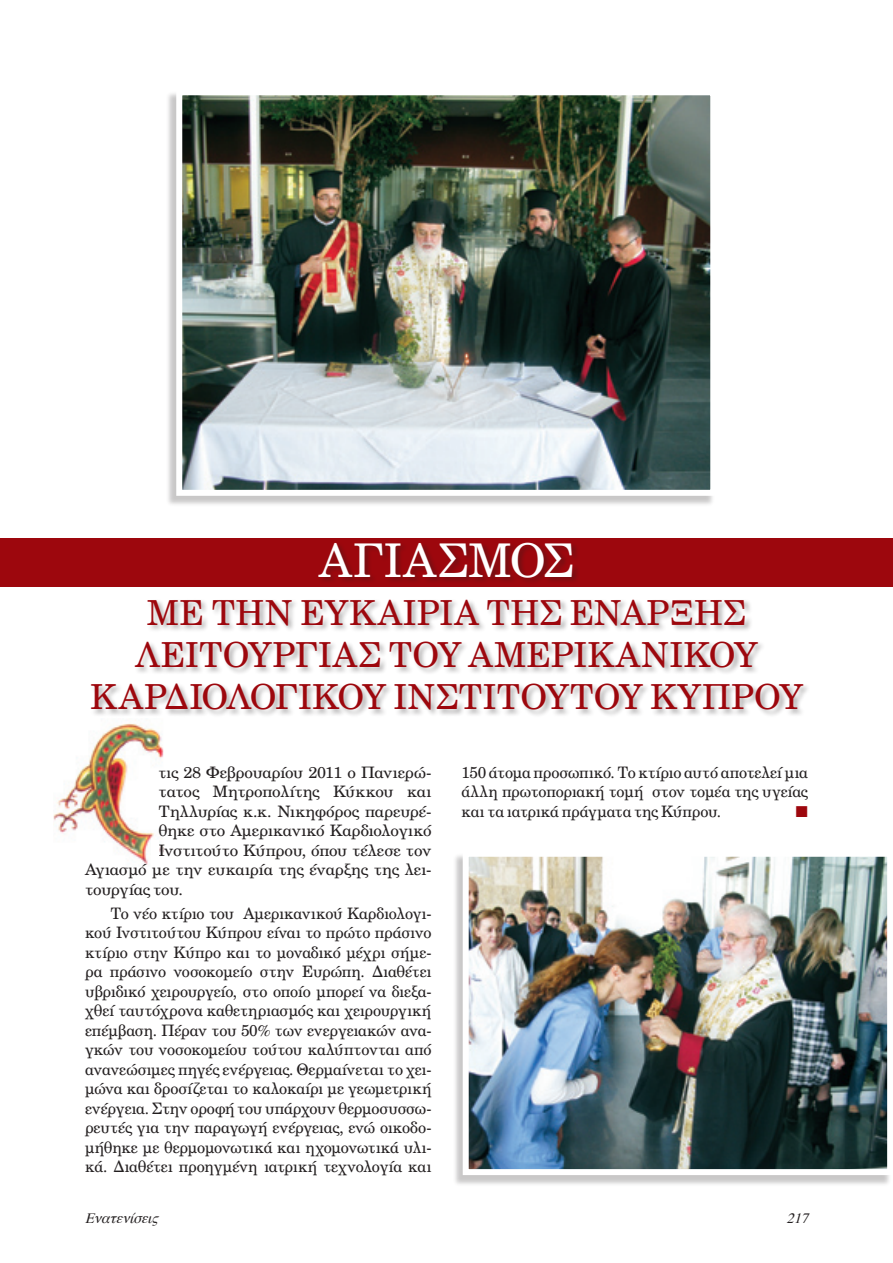
<style>
.page{position:relative;width:893px;height:1263px;background:#fff}
.page>*{position:absolute;margin:0;border:0;box-sizing:border-box;transform-origin:0 0}
.t1{font:46.5px "UB Century";color:#fff}
.t2{font:34.5px "UB Century";letter-spacing:.01em;color:#9d070d}
.t3{font:34.5px "UB Century";letter-spacing:.03em;color:#9d070d}
.t4{font:15.75px/19.5px "UB Century";letter-spacing:-.015em;color:#231f20;text-align:justify}
.t5{font:15.75px "UB Century";letter-spacing:-.015em;color:#231f20;scale:1.05 1}
.t6{font:15.75px "Zapf Dingbats ITC";color:#9d070d}
.t7{font:italic 14.25px "Times";color:#231f20}
</style>
<div class="page">
<img style="left:53px;top:755px;width:111px;height:110px">
<div style="left:166px;top:91px;width:555px;height:421px;background:#231f20;opacity:.25"></div>
<img style="left:183px;top:96px;width:526px;height:393px">
<div style="left:176px;top:89px;width:540px;height:407px;border:6px solid #fff"></div>
<div style="left:452px;top:852px;width:441px;height:340px;background:#231f20;opacity:.25"></div>
<img style="left:470px;top:858px;width:416px;height:310px">
<div style="left:463px;top:851px;width:430px;height:324px;border:6px solid #fff"></div>
<div style="left:152px;top:840px;width:7px;height:19px;background:#fff"></div>
<div style="left:0;top:538px;width:893px;height:49px;background:#9d070d"></div>
<div style="left:90px;top:541px;width:771px;height:214px;background:#231f20;opacity:.35"></div>
<h1 class="t1" style="left:319px;top:532px;width:97px">Αγιασμ</h1>
<h1 class="t1" style="left:510px;top:532px;width:55px">ός</h1>
<h2 class="t2" style="left:147px;top:591px;width:225px">με την ευκαι</h2>
<h2 class="t2" style="left:417px;top:591px;width:179px">ρία της ένα</h2>
<h2 class="t2" style="left:647px;top:591px;width:93px">ρξης</h2>
<h2 class="t2" style="left:136px;top:633px;width:48px">λειτο</h2>
<h2 class="t2" style="left:248px;top:633px;width:91px">υργίας</h2>
<h2 class="t2" style="left:388px;top:633px;width:209px">του Αμε ρικανικού</h2>
<h2 class="t3" style="left:90px;top:675px;width:231px">Καρδιολογικού</h2>
<h2 class="t2" style="left:393px;top:675px;width:39px">Ινστιτούτο</h2>
<h2 class="t2" style="left:619px;top:675px;width:185px">υ Κύπ ρου</h2>
<p class="t4" style="left:158px;top:762px;width:275px">τις 28 Φεβρουαρίου 2011 ο Πανιερώ-</p>
<p class="t5" style="left:158px;top:782px;width:262px">τατος Μητροπολίτης Κύκκου και</p>
<p class="t5" style="left:158px;top:802px;width:262px">Τηλλυρίας κ.κ. Νικηφόρος παρευρέ-</p>
<p class="t5" style="left:158px;top:821px;width:262px">θηκε στο Αμερικανικό Καρδιολογικό</p>
<p class="t5" style="left:158px;top:841px;width:262px">Ινστιτούτο Κύπρου, όπου τέλεσε τον</p>
<p class="t5" style="left:85px;top:860px;width:332px">Αγιασμό με την ευκαιρία της έναρξης της λει-</p>
<p class="t5" style="left:85px;top:880px;width:95px">τουργίας του.</p>
<p class="t4" style="left:85px;top:903px;width:348px;text-indent:26px">Το νέο κτίριο του Αμερικανικού Καρδιολογι&shy;κού Ινστιτούτου Κύπρου είναι το πρώτο πράσινο κτίριο στην Κύπρο και το μοναδικό μέχρι σήμε&shy;ρα πράσινο νοσοκομείο στην Ευρώπη. Διαθέτει υβριδικό χειρουργείο, στο οποίο μπορεί να διεξα&shy;χθεί ταυτόχρονα καθετηριασμός και χειρουργική επέμβαση. Πέραν του 50% των ενεργειακών ανα&shy;γκών του νοσοκομείου τούτου καλύπτονται από ανανεώσιμες πηγές ενέργειας. Θερμαίνεται το χει&shy;μώνα και δροσίζεται το καλοκαίρι με γεωμετρική ενέργεια. Στην οροφή του υπάρχουν θερμοσυσσω&shy;ρευτές για την παραγωγή ενέργειας, ενώ οικοδο&shy;μήθηκε με θερμομονωτικά και ηχομονωτικά υλι&shy;κά. Διαθέτει προηγμένη ιατρική τεχνολογία και</p>
<p class="t4" style="left:461px;top:762px;width:348px">150 άτομα προσωπικό. To κτίριο αυτό αποτελεί μια άλλη πρωτοποριακή τομή στον τομέα της υγείας και τα ιατρικά πράγματα της Κύπρου.</p>
<p class="t6" style="left:796px;top:804px;width:13px">■</p>
<p class="t7" style="left:85px;top:1204px;width:81px">Eνατενίσεις</p>
<p class="t7" style="left:786px;top:1204px;width:29px">217</p>
</div>
